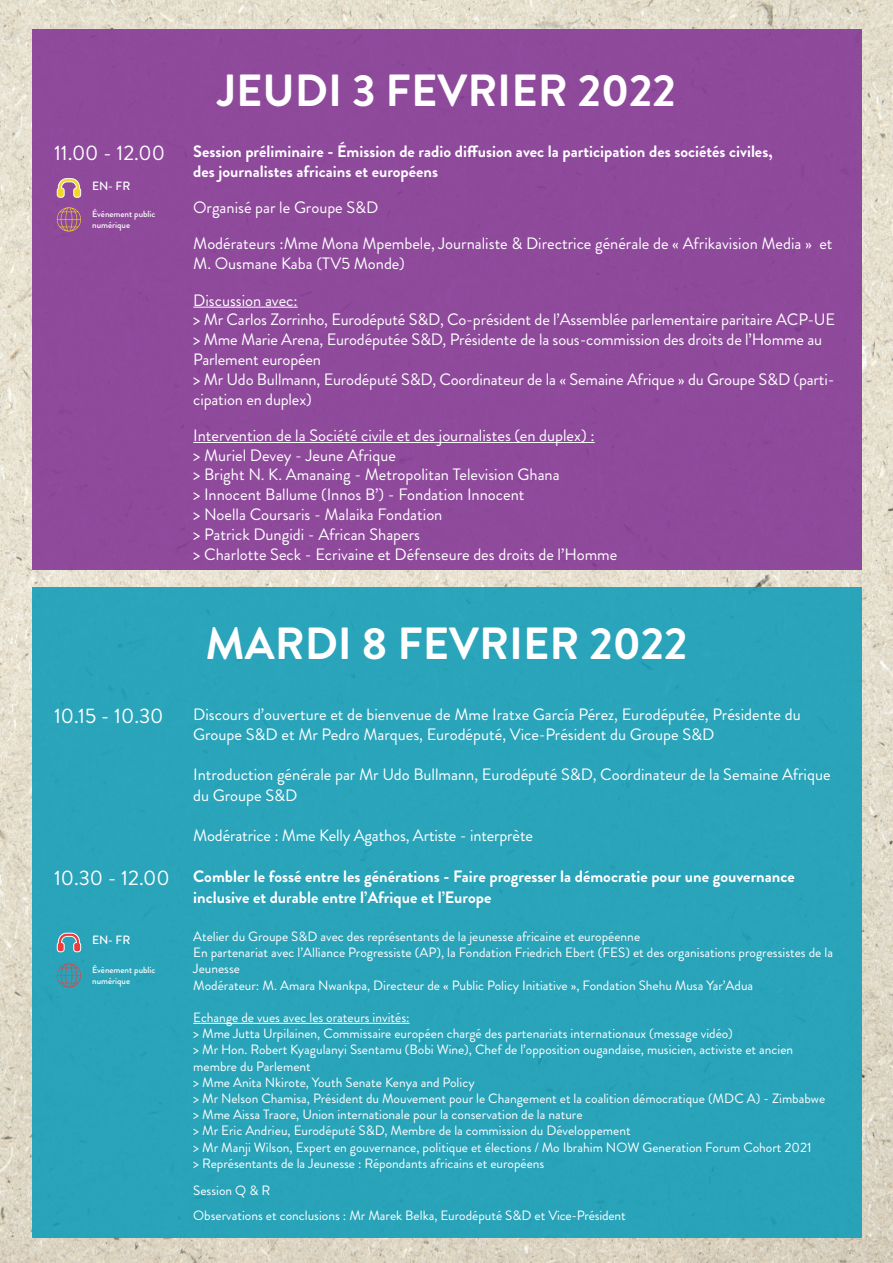
<style>
.page{position:relative;width:893px;height:1263px;background:#fff}
.page>*{position:absolute;margin:0;border:0;box-sizing:border-box;transform-origin:0 0}
.t1{font:700 45px "Brandon Grotesque";color:#fff}
.t2{font:21px "Brandon Grotesque";color:#fff}
.t3{font:16.5px/19.8px "Brandon Grotesque";color:#fff}
.t4{font:700 16.5px/21.6px "Brandon Grotesque";color:#fff}
.t5{font:13.5px/16.2px "Brandon Grotesque";color:#fff}
.t6{font:500 12px "Brandon Grotesque";color:#fff}
.t7{font:500 9px/10.8px "Brandon Grotesque";color:#fff}
</style>
<div class="page">
<img style="left:0;top:0;width:893px;height:1263px">
<div style="left:32px;top:587px;width:829px;height:650px;background:#29a4b9"></div>
<div style="left:32px;top:30px;width:829px;height:540px;background:#8e4a9b"></div>
<hr style="left:193px;top:1023px;width:217px;height:1px;background:#fff">
<svg style="left:57px;top:933px;width:24px;height:19px"></svg>
<svg style="left:57px;top:963px;width:24px;height:24px"></svg>
<hr style="left:193px;top:307px;width:105px;height:1px;background:#fff">
<hr style="left:193px;top:442px;width:402px;height:1px;background:#fff">
<svg style="left:57px;top:179px;width:24px;height:18px"></svg>
<svg style="left:57px;top:207px;width:24px;height:24px"></svg>
<h1 class="t1" style="left:217px;top:59px;width:460px">JEUDI 3 FEVRIER 2022</h1>
<h2 class="t2" style="left:54px;top:138px;width:113px">11.00 - 12.00</h2>
<p class="t4" style="left:193px;top:142px;width:581px;line-height:19.8px">Session préliminaire - Émission de radio diffusion avec la participation des sociétés civiles, des journalistes africains et européens</p>
<p class="t3" style="left:193px;top:189px;width:641px;line-height:36.3px">Organisé par le Groupe S&amp;D<br>Modérateurs :Mme Mona Mpembele, Journaliste &amp; Directrice générale de « Afrikavision Media » et</p>
<p class="t3" style="left:193px;top:254px;width:213px">M. Ousmane Kaba (TV5 Monde)</p>
<p class="t3" style="left:193px;top:290px;width:644px">Discussion avec:<br>&gt; Mr Carlos Zorrinho, Eurodéputé S&amp;D, Co-président de l’Assemblée parlementaire paritaire ACP-UE &gt; Mme Marie Arena, Eurodéputée S&amp;D, Présidente de la sous-commission des droits de l’Homme au Parlement européen<br>&gt; Mr Udo Bullmann, Eurodéputé S&amp;D, Coordinateur de la « Semaine Afrique » du Groupe S&amp;D (parti&shy;cipation en duplex)</p>
<p class="t3" style="left:193px;top:425px;width:426px">Intervention de la Société civile et des journalistes (en duplex) :<br>&gt; Muriel Devey - Jeune Afrique<br>&gt; Bright N. K. Amanaing - Metropolitan Television Ghana<br>&gt; Innocent Ballume (Innos B’) - Fondation Innocent<br>&gt; Noella Coursaris - Malaika Fondation<br>&gt; Patrick Dungidi - African Shapers<br>&gt; Charlotte Seck - Ecrivaine et Défenseure des droits de l’Homme</p>
<p class="t6" style="left:92px;top:178px;width:40px">EN- FR</p>
<p class="t7" style="left:92px;top:209px;width:65px">Événement public numérique</p>
<h2 class="t2" style="left:54px;top:702px;width:111px">10.15 - 10.30</h2>
<h2 class="t2" style="left:54px;top:864px;width:117px">10.30 - 12.00</h2>
<p class="t6" style="left:92px;top:932px;width:40px">EN- FR</p>
<p class="t7" style="left:92px;top:965px;width:65px">Évènement public numérique</p>
<h1 class="t1" style="left:206px;top:612px;width:483px">MARDI 8 FEVRIER 2022</h1>
<p class="t3" style="left:193px;top:705px;width:609px">Discours d’ouverture et de bienvenue de Mme Iratxe García Pérez, Eurodéputée, Présidente du<br>Groupe S&amp;D et Mr Pedro Marques, Eurodéputé, Vice-Président du Groupe S&amp;D</p>
<p class="t3" style="left:193px;top:763px;width:639px;line-height:21.6px">Introduction générale par Mr Udo Bullmann, Eurodéputé S&amp;D, Coordinateur de la Semaine Afrique du Groupe S&amp;D</p>
<p class="t3" style="left:193px;top:825px;width:341px">Modératrice : Mme Kelly Agathos, Artiste - interprète</p>
<p class="t4" style="left:193px;top:865px;width:603px">Combler le fossé entre les générations - Faire progresser la démocratie pour une gouvernance inclusive et durable entre l’Afrique et l’Europe</p>
<p class="t5" style="left:193px;top:928px;width:641px">Atelier du Groupe S&amp;D avec des représentants de la jeunesse africaine et européenne<br>En partenariat avec l’Alliance Progressiste (AP), la Fondation Friedrich Ebert (FES) et des organisations progressistes de la Jeunesse<br>Modérateur: M. Amara Nwankpa, Directeur de « Public Policy Initiative », Fondation Shehu Musa Yar’Adua</p>
<p class="t5" style="left:193px;top:1009px;width:633px">Echange de vues avec les orateurs invités:<br>&gt; Mme Jutta Urpilainen, Commissaire européen chargé des partenariats internationaux (message vidéo)<br>&gt; Mr Hon. Robert Kyagulanyi Ssentamu (Bobi Wine), Chef de l’opposition ougandaise, musicien, activiste et ancien membre du Parlement<br>&gt; Mme Anita Nkirote, Youth Senate Kenya and Policy<br>&gt; Mr Nelson Chamisa, Président du Mouvement pour le Changement et la coalition démocratique (MDC A) - Zimbabwe &gt; Mme Aissa Traore, Union internationale pour la conservation de la nature<br>&gt; Mr Eric Andrieu, Eurodéputé S&amp;D, Membre de la commission du Développement<br>&gt; Mr Manji Wilson, Expert en gouvernance, politique et élections / Mo Ibrahim NOW Generation Forum Cohort 2021<br>&gt; Représentants de la Jeunesse : Répondants africains et européens</p>
<p class="t5" style="left:193px;top:1178px;width:434px;line-height:25.2px">Session Q &amp; R<br>Observations et conclusions : Mr Marek Belka, Eurodéputé S&amp;D et Vice-Président</p>
</div>
